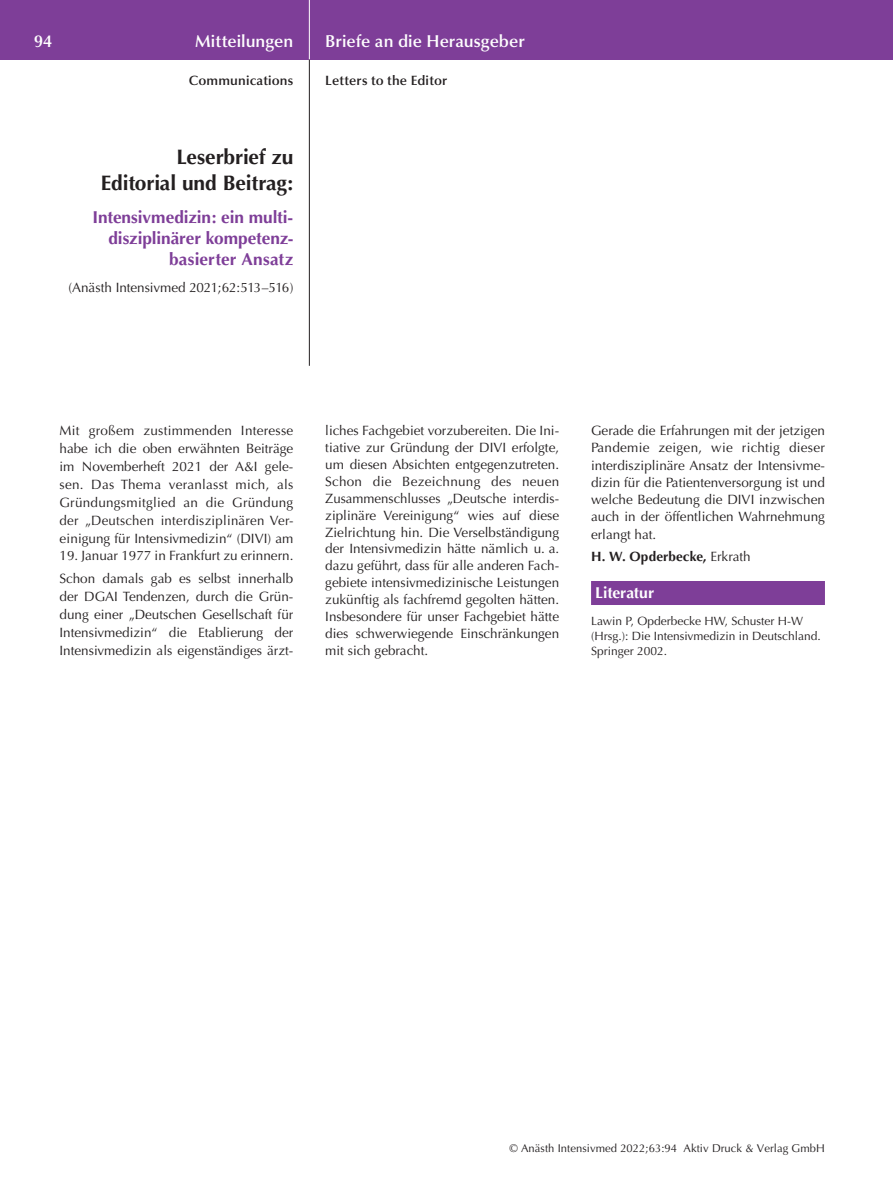
<style>
.page{position:relative;width:893px;height:1191px;background:#fff}
.page>*{position:absolute;margin:0;border:0;box-sizing:border-box;transform-origin:0 0}
.t1{font:700 21px/25.5px "Optima";letter-spacing:-.01em;color:#231f20;text-align:right}
.t2{font:700 17.25px/21px "Optima";letter-spacing:-.005em;color:#7e3e98;text-align:right}
.t3{font:600 17.25px "Optima";color:#fff}
.t4{font:700 15.75px "Optima";letter-spacing:-.005em;color:#fff}
.t5{font:13.5px/17px "Optima";color:#231f20;text-align:justify}
.t6{font:600 13.5px "Optima";letter-spacing:.01em;color:#231f20}
.t7{font:700 13.5px "Optima";letter-spacing:.01em;color:#231f20}
.t8{font:12px/15.3px "Optima";color:#231f20}
.t9{font:11.25px "Optima";letter-spacing:.005em;color:#231f20}
.s1{font-weight:400}
</style>
<div class="page">
<div style="left:0;top:0;width:893px;height:60px;background:#7e3e98"></div>
<hr style="left:309px;top:0;width:1px;height:60px;background:#fff">
<hr style="left:309px;top:60px;width:1px;height:306px;background:#231f20">
<div style="left:591px;top:581px;width:234px;height:24px;background:#7e3e98"></div>
<p class="t3" style="left:34px;top:31px;width:20px">94</p>
<p class="t3" style="left:195px;top:31px;width:100px">Mitteilungen</p>
<p class="t6" style="left:189px;top:73px;width:106px">Communications</p>
<h1 class="t1" style="left:101px;top:145px;width:194px">Leserbrief zu<br>Editorial und Beitrag:</h1>
<p class="t2" style="left:93px;top:207px;width:202px">Intensivmedizin: ein multi&shy;disziplinärer kompetenz&shy;basierter Ansatz</p>
<p class="t5" style="left:68px;top:279px;width:227px">(Anästh Intensivmed 2021;62:513–516)</p>
<p class="t3" style="left:325px;top:31px;width:201px">Briefe an die Herausgeber</p>
<p class="t6" style="left:325px;top:73px;width:123px">Letters to the Editor</p>
<p class="t5" style="left:60px;top:422px;width:235px;line-height:17.9px">Mit großem zustimmenden Interesse habe ich die oben erwähnten Beiträge im Novemberheft 2021 der A&amp;I gele&shy;sen. Das Thema veranlasst mich, als Gründungsmitglied an die Gründung der „Deutschen interdisziplinären Ver&shy;einigung für Intensivmedizin“ (DIVI) am</p>
<p class="t5" style="left:60px;top:544px;width:235px;line-height:23px">19. Januar 1977 in Frankfurt zu erinnern.<br>Schon damals gab es selbst innerhalb</p>
<p class="t5" style="left:60px;top:588px;width:235px;line-height:17.9px">der DGAI Tendenzen, durch die Grün&shy;dung einer „Deutschen Gesellschaft für Intensivmedizin“ die Etablierung der Intensivmedizin als eigenständiges ärzt-</p>
<p class="t5" style="left:325px;top:422px;width:235px">liches Fachgebiet vorzubereiten. Die Ini&shy;tiative zur Grü ndung der DIVI erfolgte, um diesen Absichten entgegenzutreten.<br>Schon die Bezeichnung des neuen Zusammenschlusses „Deutsche interdis&shy;ziplinäre Vereinigung“ wies auf diese Zielrichtung hin. Die Verselbständigung der Intensivmedizin hätte nämlich u. a. dazu geführt, dass für alle anderen Fach&shy;gebiete intensivmedizinische Leistungen zukünftig als fachfremd gegolten hätten.<br>Insbesondere für unser Fachgebiet hätte dies schwerwiegende Einschränkungen mit sich gebracht.</p>
<p class="t5" style="left:591px;top:422px;width:235px">Gerade die Erfahrungen mit der jetzigen Pandemie zeigen, wie richtig dieser interdisziplinäre Ansatz der Intensivme&shy;dizin für die Patientenversorgung ist und welche Bedeutung die DIVI inzwischen auch in der öffentlichen Wahrnehmung erlangt hat.</p>
<p class="t7" style="left:591px;top:548px;width:161px">H. W. Opderbecke, <span class="s1">Erkrath</span></p>
<p class="t4" style="left:595px;top:584px;width:60px">Literatur</p>
<p class="t8" style="left:591px;top:613px;width:231px">Lawin P, Opderbecke HW, Schuster H-W (Hrsg.): Die Intensivmedizin in Deutschland.<br>Springer 2002.</p>
<p class="t9" style="left:509px;top:1142px;width:317px">© Anästh Intensivmed 2022;63:94 Aktiv Druck &amp; Verlag GmbH</p>
</div>
